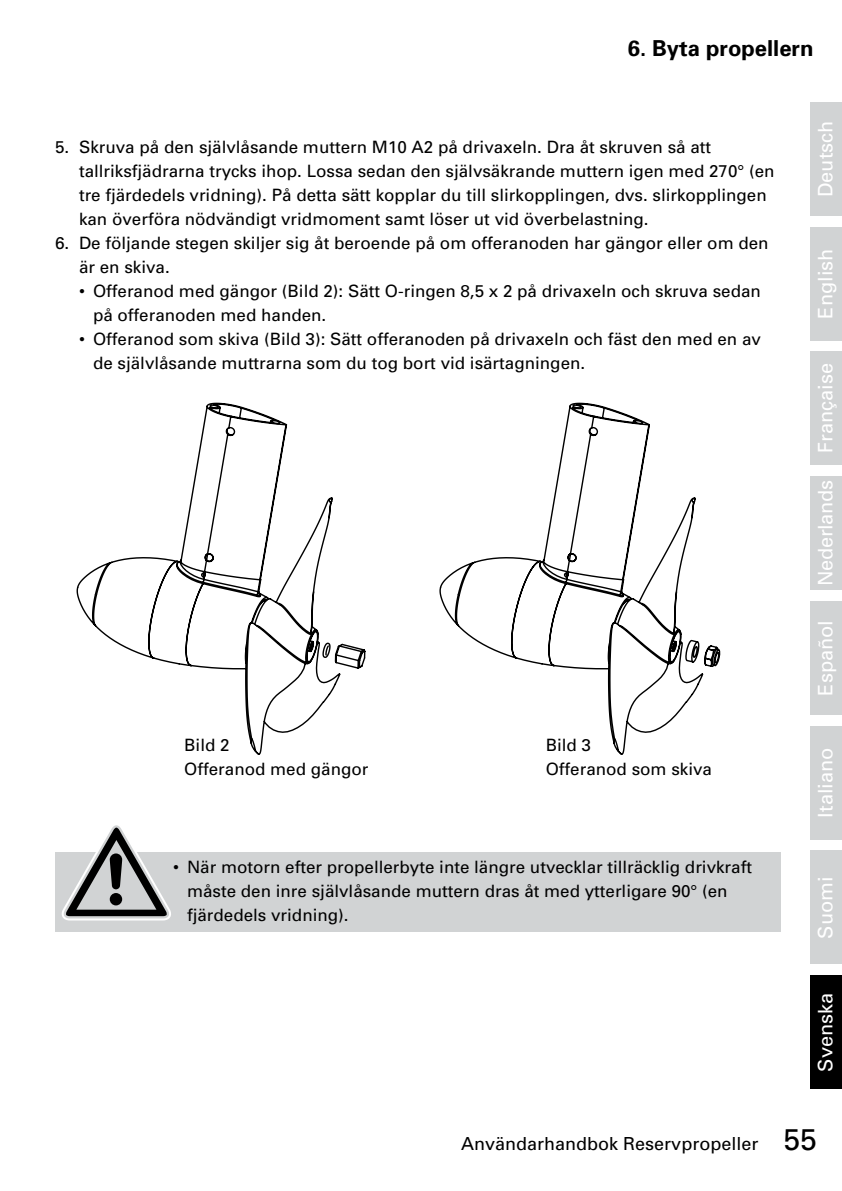
<style>
.page{position:relative;width:842px;height:1191px;background:#fff}
.page>*{position:absolute;margin:0;border:0;box-sizing:border-box;transform-origin:0 0}
.t1{font:700 22px "Univers";color:#000}
.t2{font:20px "Univers";color:#fff}
.t3{font:20px "Univers";letter-spacing:-.02em;color:#fff}
.t4{font:18px "Univers";color:#000}
.t5{font:17px/24px "Univers";color:#000}
.s1{font-size:30px}
</style>
<div class="page">
<div style="left:55px;top:852px;width:725px;height:79px;background:#d1d3d4"></div>
<svg style="left:61px;top:825px;width:110px;height:96px"></svg>
<svg style="left:76px;top:402px;width:290px;height:353px"></svg>
<svg style="left:439px;top:402px;width:282px;height:353px"></svg>
<div style="left:811px;top:102px;width:31px;height:113px;background:#d1d3d4"></div>
<div style="left:811px;top:227px;width:31px;height:113px;background:#d1d3d4"></div>
<div style="left:811px;top:351px;width:31px;height:114px;background:#d1d3d4"></div>
<div style="left:811px;top:476px;width:31px;height:114px;background:#d1d3d4"></div>
<div style="left:811px;top:601px;width:31px;height:113px;background:#d1d3d4"></div>
<div style="left:811px;top:726px;width:31px;height:113px;background:#d1d3d4"></div>
<div style="left:811px;top:850px;width:31px;height:114px;background:#d1d3d4"></div>
<div style="left:811px;top:975px;width:31px;height:114px;background:#000"></div>
<p class="t1" style="left:628px;top:34px;width:187px">6. Byta propellern</p>
<p class="t5" style="left:79px;top:134px;width:697px;text-indent:-24px">5. Skruva på den självlåsande muttern M10 A2 på drivaxeln. Dra åt skruven så att tallriksfjädrarna trycks ihop. Lossa sedan den självsäkrande muttern igen med 270° (en tre fjärdedels vridning). På detta sätt kopplar du till slirkopplingen, dvs. slirkopplingen kan överföra nödvändigt vridmoment samt löser ut vid överbelastning.</p>
<p class="t5" style="left:79px;top:230px;width:691px;text-indent:-24px">6. De följande stegen skiljer sig åt beroende på om offeranoden har gängor eller om den är en skiva.</p>
<p class="t5" style="left:93px;top:278px;width:669px;text-indent:-14px">• Offeranod med gängor (Bild 2): Sätt O-ringen 8,5 x 2 på drivaxeln och skruva sedan på offeranoden med handen.</p>
<p class="t5" style="left:93px;top:326px;width:669px;text-indent:-14px">• Offeranod som skiva (Bild 3): Sätt offeranoden på drivaxeln och fäst den med en av de självlåsande muttrarna som du tog bort vid isärtagningen.</p>
<p class="t5" style="left:184px;top:732px;width:186px">Bild 2<br>Offeranod med gängor</p>
<p class="t5" style="left:546px;top:732px;width:168px">Bild 3<br>Offeranod som skiva</p>
<p class="t5" style="left:187px;top:854px;width:566px;text-indent:-14px">• När motorn efter propellerbyte inte längre utvecklar tillräcklig drivkraft måste den inre självlåsande muttern dras åt med ytterligare 90° (en fjärdedels vridning).</p>
<p class="t2" style="left:813px;top:197px;width:78px;rotate:-90deg">Deutsch</p>
<p class="t2" style="left:813px;top:318px;width:71px;rotate:-90deg">English</p>
<p class="t2" style="left:813px;top:453px;width:92px;rotate:-90deg">Française</p>
<p class="t3" style="left:813px;top:586px;width:107px;rotate:-90deg">Nederlands</p>
<p class="t2" style="left:813px;top:695px;width:77px;rotate:-90deg">Español</p>
<p class="t2" style="left:813px;top:817px;width:72px;rotate:-90deg">Italiano</p>
<p class="t2" style="left:813px;top:938px;width:64px;rotate:-90deg">Suomi</p>
<p class="t2" style="left:813px;top:1071px;width:80px;rotate:-90deg">Svenska</p>
<p class="t4" style="left:461px;top:1132px;width:357px">Användarhandbok Reservpropeller <span class="s1">55</span></p>
</div>
